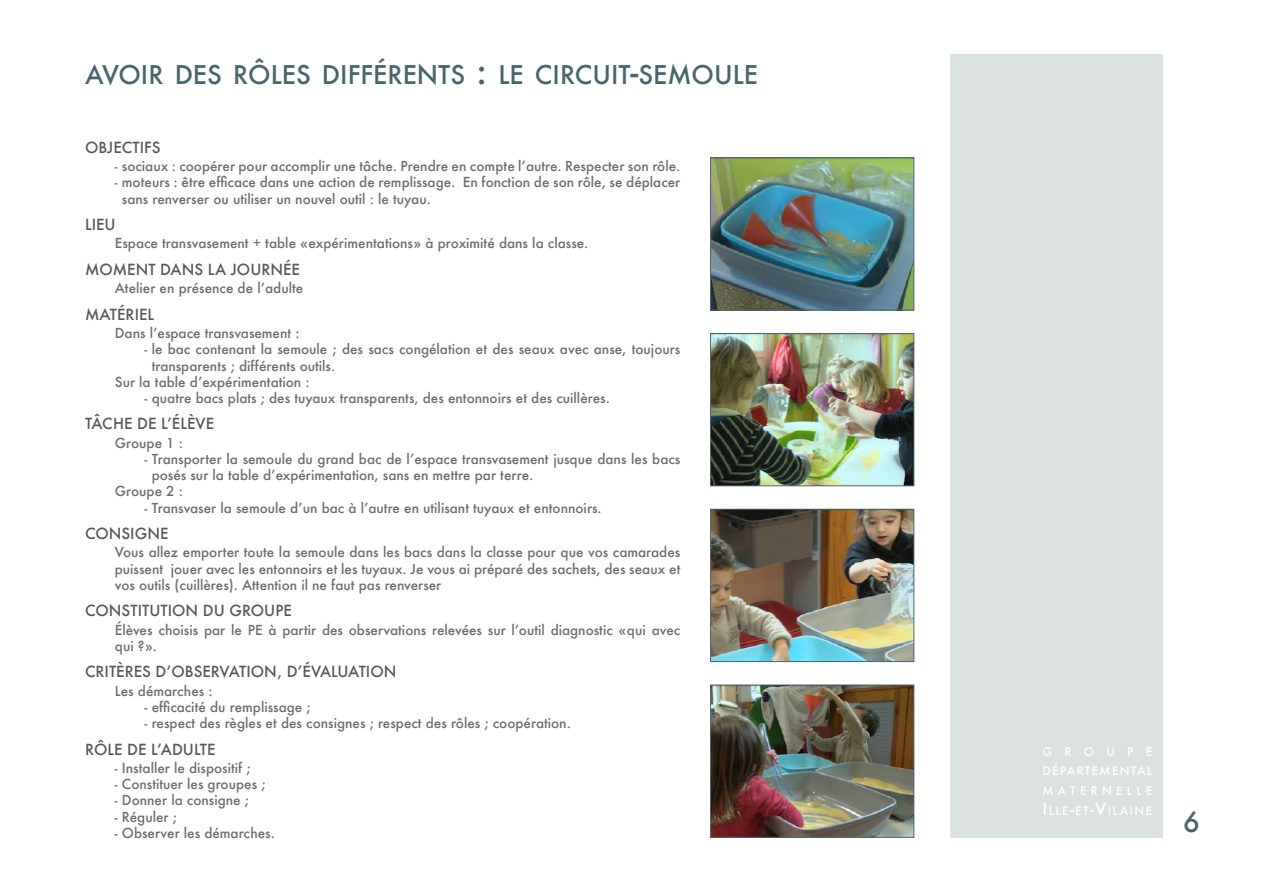
<style>
.page{position:relative;width:1263px;height:893px;background:#fff}
.page>*{position:absolute;margin:0;border:0;box-sizing:border-box;transform-origin:0 0}
.t1{font:500 27px "Futura";color:#47666c}
.titre{font:500 25.2px "Futura";color:#47666c}
.sousoustitre{font:500 15px "Futura";color:#57585a}
.texte{font:500 13.5px/16.2px "Futura";color:#6c6d70}
.t2{font:500 11.55px/19.8px "Futura";letter-spacing:.125em;color:#fff;text-align:justify}
.s1{font-size:36px}
.s2{font-size:16.5px}
</style>
<div class="page">
<div style="left:950px;top:54px;width:213px;height:784px;background:#dce1e2"></div>
<img style="left:712px;top:687px;width:200px;height:149px">
<div style="left:710px;top:685px;width:204px;height:153px;border:1px solid #51666c"></div>
<img style="left:712px;top:511px;width:200px;height:149px">
<div style="left:710px;top:509px;width:204px;height:153px;border:1px solid #51666c"></div>
<img style="left:712px;top:335px;width:200px;height:149px">
<div style="left:710px;top:333px;width:204px;height:153px;border:1px solid #51666c"></div>
<img style="left:712px;top:159px;width:200px;height:149px">
<div style="left:710px;top:157px;width:204px;height:153px;border:1px solid #51666c"></div>
<p class="titre" style="left:85px;top:57px;width:675px">AVOI R DES RÔLES DI FFÉRENTS <span class="s1">:</span> LE CI RCUIT<span class="s1">-</span>SEMOULE</p>
<p class="sousoustitre" style="left:85px;top:137px;width:77px">OBJECTIFS</p>
<p class="texte" style="left:115px;top:158px;width:567px">- sociaux : coopérer pour accomplir une tâche. Prendre en compte l’autre. Respecter son rôle.</p>
<p class="texte" style="left:122px;top:174px;width:560px;text-indent:-7px">- moteurs : être efficace dans une action de remplissage. En fonction de son rôle, se déplacer sans renverser ou utiliser un nouvel outil : le tuyau.</p>
<p class="sousoustitre" style="left:85px;top:214px;width:32px">LIEU</p>
<p class="texte" style="left:115px;top:235px;width:475px">Espace transvasement + table «expérimentations» à proximité dans la classe.</p>
<p class="sousoustitre" style="left:85px;top:259px;width:217px">MOMENT DANS LA JOURNÉE</p>
<p class="texte" style="left:115px;top:280px;width:190px">Atelier en présence de l’adulte</p>
<p class="sousoustitre" style="left:85px;top:304px;width:71px">MATÉRIEL</p>
<p class="texte" style="left:115px;top:325px;width:186px">Dans l’espace transvasement :</p>
<p class="texte" style="left:152px;top:341px;width:530px;text-indent:-7px">- le bac contenant la semoule ; des sacs congélation et des seaux avec anse, toujours transparents ; différents outils.</p>
<p class="texte" style="left:115px;top:373px;width:196px">Sur la table d’expérimentation :</p>
<p class="texte" style="left:145px;top:390px;width:467px">- quatre bacs plats ; des tuyaux transparents, des entonnoirs et des cuillères.</p>
<p class="sousoustitre" style="left:85px;top:414px;width:131px">TÂCHE DE L’ÉLÈVE</p>
<p class="texte" style="left:115px;top:434px;width:70px">Groupe 1 :</p>
<p class="texte" style="left:152px;top:451px;width:530px;text-indent:-7px">- Transporter la semoule du grand bac de l’espace transvasement jusque dans les bacs posés sur la table d’expérimentation, sans en mettre par terre.</p>
<p class="texte" style="left:115px;top:483px;width:70px">Groupe 2 :</p>
<p class="texte" style="left:145px;top:499px;width:459px">- Transvaser la semoule d’un bac à l’autre en utilisant tuyaux et entonnoirs.</p>
<p class="sousoustitre" style="left:85px;top:523px;width:85px">CONSIGNE</p>
<p class="texte" style="left:115px;top:544px;width:567px;text-align:justify">Vous allez emporter toute la semoule dans les bacs dans la classe pour que vos camarades puissent jouer avec les entonnoirs et les tuyaux. Je vous ai préparé des sachets, des seaux et vos outils (cuillères). Attention il ne faut pas renverser</p>
<p class="sousoustitre" style="left:85px;top:600px;width:208px">CONSTITUTION DU GROUPE</p>
<p class="texte" style="left:115px;top:621px;width:567px">Élèves choisis par le PE à partir des observations relevées sur l’outil diagnostic «qui avec qui ?».</p>
<p class="sousoustitre" style="left:85px;top:661px;width:313px">CRITÈRES D’OBSERVATION, D’ÉVALUATION</p>
<p class="texte" style="left:115px;top:682px;width:99px">Les démarches :</p>
<p class="texte" style="left:145px;top:699px;width:168px">- efficacité du remplissage ;</p>
<p class="texte" style="left:145px;top:715px;width:428px">- respect des règles et des consignes ; respect des rôles ; coopération.</p>
<p class="sousoustitre" style="left:85px;top:739px;width:132px">RÔLE DE L’ADULTE</p>
<p class="texte" style="left:115px;top:760px;width:137px">- Installer le dispositif ;</p>
<p class="texte" style="left:115px;top:776px;width:152px">- Constituer les groupes ;</p>
<p class="texte" style="left:115px;top:792px;width:136px">- Donner la consigne ;</p>
<p class="texte" style="left:115px;top:808px;width:64px">- Réguler ;</p>
<p class="texte" style="left:115px;top:824px;width:162px">- Observer les démarches.</p>
<p class="t2" style="left:1042px;top:741px;width:111px">GROUPE DÉPARTEMENTAL MATERNELLE <span class="s2">I</span>LLE<span class="s2">-</span>ET<span class="s2">-V</span>I LAI NE</p>
<h1 class="t1" style="left:1183px;top:804px;width:18px">6</h1>
</div>
